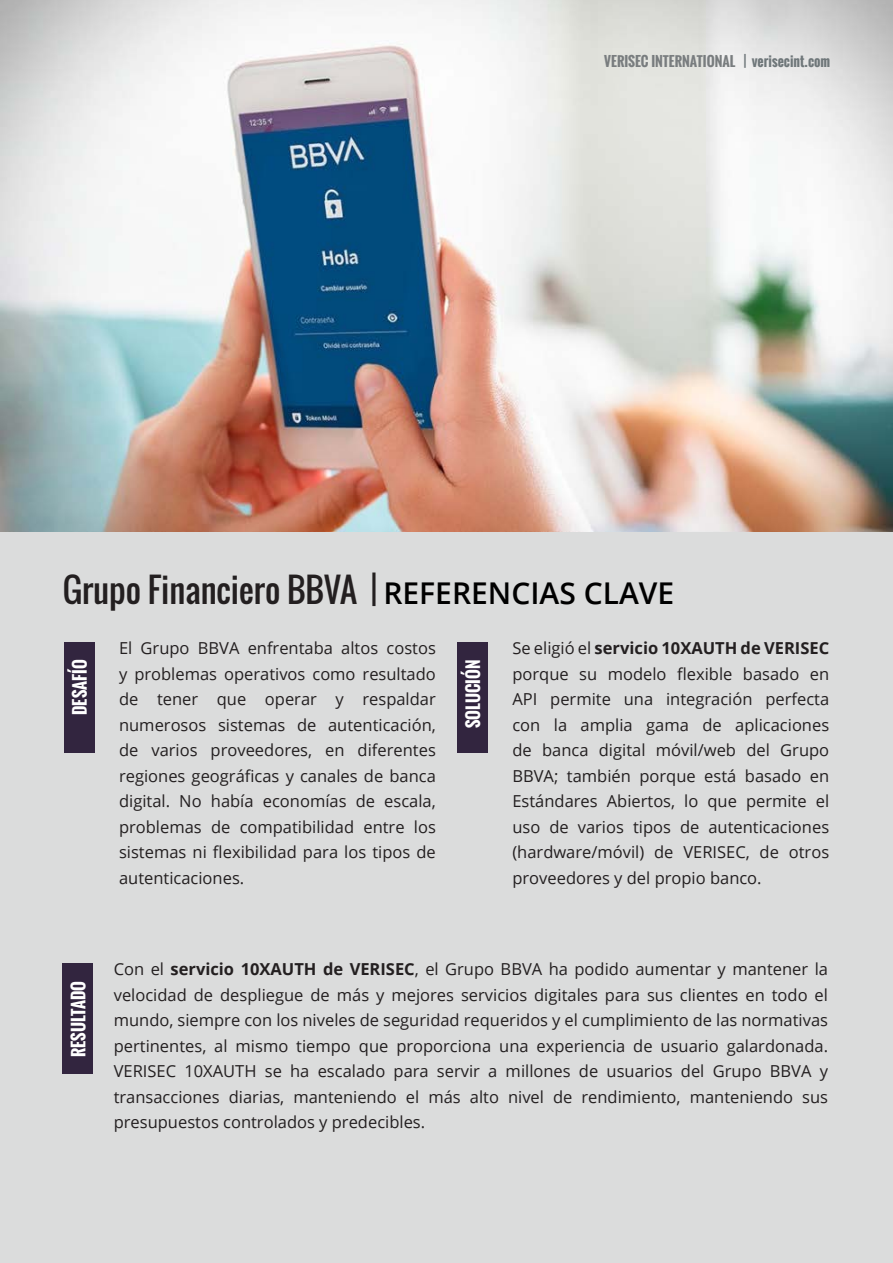
<style>
.page{position:relative;width:893px;height:1263px;background:#fff}
.page>*{position:absolute;margin:0;border:0;box-sizing:border-box;transform-origin:0 0}
.t1{font:33px "Oswald";color:#231f20}
.t2{font:16.5px/25.5px "Open Sans";color:#231f20;text-align:justify}
.t3{font:700 16.5px "Oswald";color:#fff}
.t4{font:700 13.5px "Oswald";color:#797d7f}
.s1{color:#6f777a}
.s2{font-family:"Open Sans";font-weight:600;font-size:30px;color:#000}
.s3{font-weight:700}
</style>
<div class="page">
<div style="left:0;top:533px;width:893px;height:730px;background:#dbdcdc"></div>
<img style="left:0;top:0;width:893px;height:531px">
<div style="left:64px;top:642px;width:30px;height:111px;background:#32253f"></div>
<div style="left:457px;top:642px;width:31px;height:111px;background:#32253f"></div>
<div style="left:63px;top:963px;width:30px;height:111px;background:#32253f"></div>
<p class="t4" style="left:604px;top:51px;width:227px">VERISEC INTERNATIONAL <span class="s1">| verisecint.com</span></p>
<p class="t1" style="left:63px;top:565px;width:613px">Grupo Financiero BBVA | <span class="s2">REFERENCIAS CLAVE</span></p>
<p class="t2" style="left:119px;top:635px;width:318px">El Grupo BBVA enfrentaba altos costos y problemas operativos como resultado de tener que operar y respaldar numerosos sistemas de autenticación, de varios proveedores, en diferentes regiones geográficas y canales de banca digital. No había economías de escala, problemas de compatibilidad entre los sistemas ni flexibilidad para los tipos de autenticaciones.</p>
<p class="t2" style="left:512px;top:635px;width:318px">Se eligió el <span class="s3">servicio 10XAUTH de VERISEC </span>porque su modelo flexible basado en API permite una integración perfecta con la amplia gama de aplicaciones de banca digital móvil/web del Grupo BBVA; también porque está basado en Estándares Abiertos, lo que permite el uso de varios tipos de autenticaciones (hardware/móvil) de VERISEC, de otros proveedores y del propio banco.</p>
<p class="t3" style="left:67px;top:715px;width:57px;rotate:-90deg">DESAFÍO</p>
<p class="t3" style="left:461px;top:728px;width:70px;rotate:-90deg">SOLUCIÓN</p>
<p class="t3" style="left:66px;top:1057px;width:78px;rotate:-90deg">RESULTADO</p>
<p class="t2" style="left:114px;top:956px;width:716px">Con el <span class="s3">servicio 10XAUTH de VERISEC</span>, el Grupo BBVA ha podido aumentar y mantener la velocidad de despliegue de más y mejores servicios digitales para sus clientes en todo el mundo, siempre con los niveles de seguridad requeridos y el cumplimiento de las normativas pertinentes, al mismo tiempo que proporciona una experiencia de usuario galardonada.<br>VERISEC 10XAUTH se ha escalado para servir a millones de usuarios del Grupo BBVA y transacciones diarias, manteniendo el más alto nivel de rendimiento, manteniendo sus presupuestos controlados y predecibles.</p>
</div>
